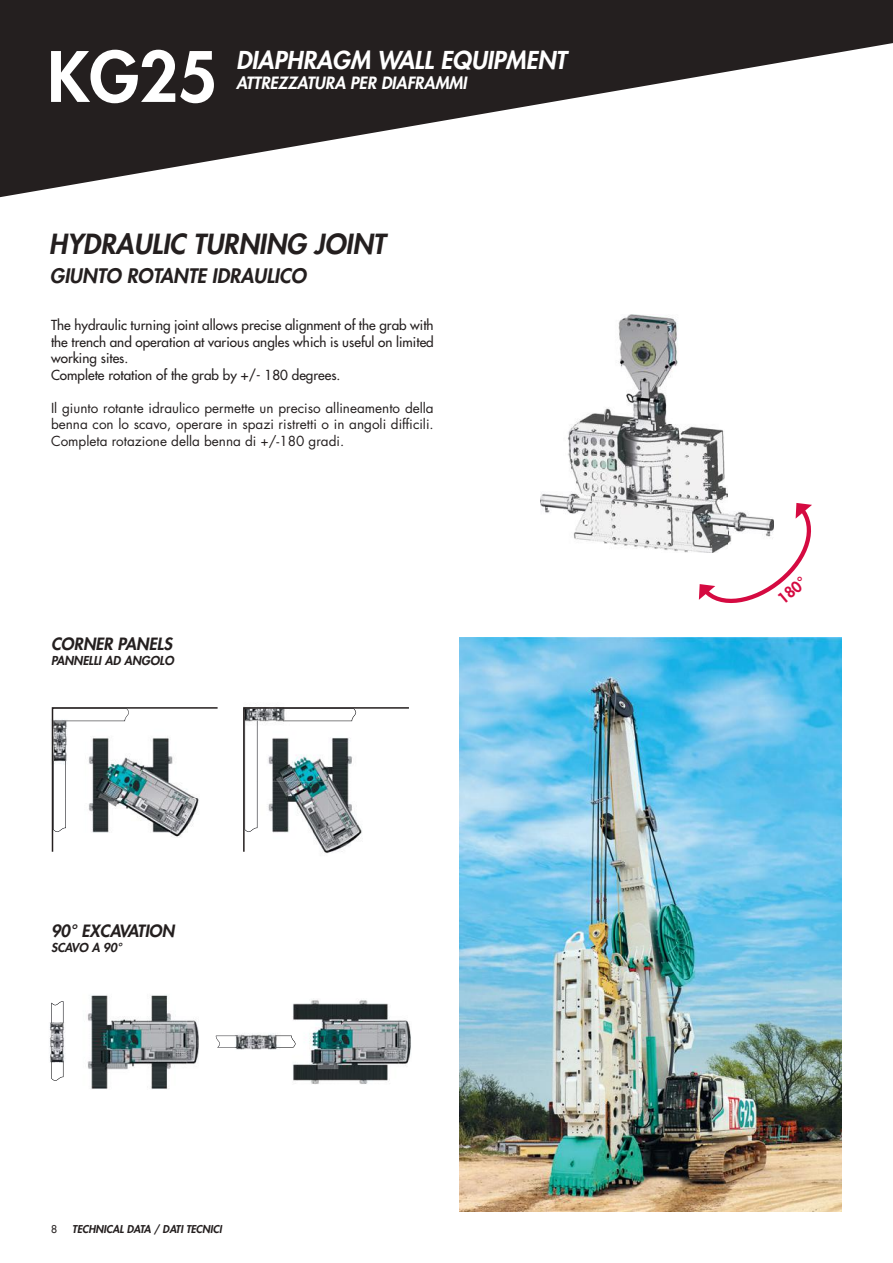
<style>
.page{position:relative;width:893px;height:1263px;background:#fff}
.page>*{position:absolute;margin:0;border:0;box-sizing:border-box;transform-origin:0 0}
.t1{font:800 67.5px "Futura Std";color:#fff}
.t2{font:italic 800 27px "Futura Std";color:#241f1f}
.t3{font:italic 800 24px "Futura Std";color:#fff}
.t4{font:italic 800 19.5px "Futura Std";color:#241f1f}
.t5{font:italic 800 16.5px "Futura Std";color:#241f1f}
.t6{font:italic 800 16.5px "Futura Std";color:#fff}
.t7{font:800 15px "Futura Std";color:#d50a41}
.t8{font:500 13.5px/16.5px "Futura Std";color:#241f1f}
.t9{font:13.5px/16.5px "Futura Std";color:#241f1f;text-align:justify}
.t10{font:italic 800 12px "Futura Std";color:#241f1f}
.t11{font:italic 800 10.5px "Futura Std";color:#241f1f}
.t12{font:500 10.5px "Futura Std";color:#241f1f}
</style>
<div class="page">
<svg style="left:0;top:0;width:893px;height:198px;fill:#241f1f"></svg>
<img style="left:540px;top:315px;width:188px;height:237px">
<svg style="left:699px;top:503px;width:113px;height:100px"></svg>
<img style="left:235px;top:1000px;width:176px;height:84px">
<svg style="left:216px;top:1036px;width:22px;height:11px"></svg>
<img style="left:275px;top:1036px;width:20px;height:11px">
<img style="left:49px;top:995px;width:150px;height:94px">
<img style="left:51px;top:1060px;width:12px;height:21px">
<img style="left:51px;top:1001px;width:12px;height:22px">
<img style="left:459px;top:638px;width:383px;height:574px">
<svg style="left:51px;top:707px;width:167px;height:145px"></svg>
<svg style="left:243px;top:707px;width:166px;height:146px"></svg>
<h1 class="t1" style="left:47px;top:45px;width:171px">KG25</h1>
<h3 class="t3" style="left:236px;top:49px;width:332px">DIAPHRAGM WALL EQUIPMENT</h3>
<p class="t6" style="left:236px;top:75px;width:232px">ATTREZZATURA PER DIAFRAMMI</p>
<h2 class="t2" style="left:49px;top:232px;width:338px">HYDRAULIC TURNING JOINT</h2>
<h3 class="t4" style="left:50px;top:266px;width:258px">GIUNTO ROTANTE IDRAULICO</h3>
<p class="t8" style="left:51px;top:318px;width:384px">The hydraulic turning joint allows precise alignment of the grab with the trench and operation at various angles which is useful on limited working sites.<br>Complete rotation of the grab by +/- 180 degrees.</p>
<p class="t9" style="left:51px;top:400px;width:384px">Il giunto rotante idraulico permette un preciso allineamento della benna con lo scavo, operare in spazi ristretti o in angoli difficili.<br>Completa rotazione della benna di +/-180 gradi.</p>
<p class="t5" style="left:51px;top:636px;width:123px">CORNER PANELS</p>
<p class="t10" style="left:51px;top:655px;width:124px">PANNELLI AD ANGOLO</p>
<p class="t5" style="left:51px;top:923px;width:125px">90° EXCAVATION</p>
<p class="t10" style="left:51px;top:942px;width:72px">SCAVO A 90°</p>
<p class="t12" style="left:51px;top:1224px;width:8px">8</p>
<p class="t11" style="left:72px;top:1224px;width:151px">TECHNICAL DATA / DATI TECNICI</p>
<p class="t7" style="left:775px;top:595px;width:34px;rotate:-40deg">180°</p>
</div>
